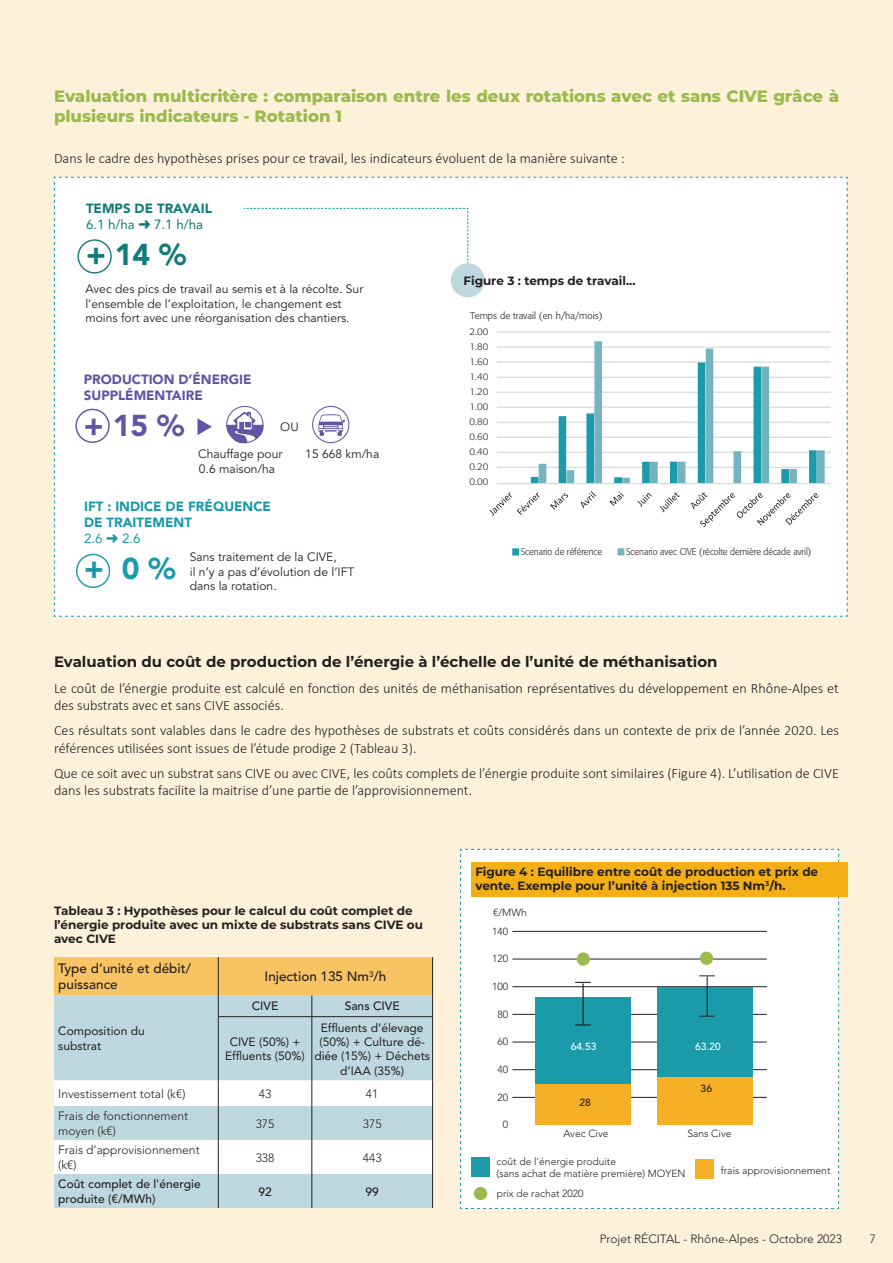
<style>
.page{position:relative;width:893px;height:1263px;background:#fdf1d9}
.page>*{position:absolute;margin:0;border:0;box-sizing:border-box;transform-origin:0 0}
.t1{font:900 30px "Avenir LT Std";color:#137c7a}
.t2{font:900 30px "Avenir LT Std";color:#6055a4}
.t3{font:900 30px "Avenir LT Std";color:#1b9aaa}
.t4{font:800 16.5px/19.8px "Montserrat";color:#9bbb4e}
.t5{font:700 15px "Montserrat";color:#231f20}
.t6{font:300 14.25px/17.1px "Calibri";color:#231f20}
.t7{font:500 13.5px/16.2px "Avenir LT Std";color:#231f20}
.t8{font:900 13.35px/16px "Avenir LT Std";color:#1b9aaa}
.t9{font:900 13.35px/16px "Avenir LT Std";color:#6055a4}
.t10{font:900 13.35px/16px "Avenir LT Std";color:#137c7a}
.t11{font:12.15px/14.5px "Avenir LT Std";color:#231f20}
.t12{font:700 12px/14.4px "Montserrat";color:#231f20}
.t13{font:300 12px/14.4px "Avenir LT Std";color:#231f20}
.t14{font:12px/14.4px "Avenir LT Std";color:#231f20;text-align:center}
.t15{font:500 12px/14.4px "Avenir LT Std";color:#231f20}
.t16{font:300 10.35px/12.3px "Avenir LT Std";color:#231f20}
.t17{font:500 10.35px "Avenir LT Std";color:#fff}
.t18{font:500 10.35px "Avenir LT Std";color:#231f20}
.t19{font:300 9.6px "Formata BQ";color:#231f20}
.t20{font:300 9.6px "Formata BQ";color:#231f20;scale:.93 1}
.s1{font-weight:400}
</style>
<div class="page">
<svg style="left:460px;top:848px;width:379px;height:361px;background:#dae8df"></svg>
<div style="left:471px;top:862px;width:377px;height:34px;background:#f4af16"></div>
<div style="left:54px;top:1016px;width:378px;height:192px;background:#bed8e0"></div>
<hr style="left:218px;top:1016px;width:94px;height:1px;background:#231f20">
<hr style="left:312px;top:1016px;width:121px;height:1px;background:#231f20">
<hr style="left:218px;top:1017px;width:1px;height:63px;background:#231f20">
<hr style="left:432px;top:1017px;width:1px;height:63px;background:#231f20">
<hr style="left:432px;top:1174px;width:1px;height:34px;background:#231f20">
<svg style="left:54px;top:957px;width:379px;height:59px;background:#e2ca8e"></svg>
<hr style="left:312px;top:1017px;width:1px;height:63px;background:#231f20">
<hr style="left:312px;top:1174px;width:1px;height:34px;background:#231f20">
<hr style="left:218px;top:957px;width:1px;height:38px;background:#231f20">
<svg style="left:54px;top:1080px;width:379px;height:94px;background:#e6eff2"></svg>
<hr style="left:218px;top:1106px;width:1px;height:34px;background:#231f20">
<hr style="left:218px;top:1140px;width:1px;height:34px;background:#231f20">
<hr style="left:218px;top:1174px;width:1px;height:34px;background:#231f20">
<div style="left:54px;top:177px;width:794px;height:440px;background:#fff"></div>
<p class="t4" style="left:54px;top:85px;width:786px">Evaluation multicritère : comparaison entre les deux rotations avec et sans CIVE grâce à plusieurs indicateurs - Rotation 1</p>
<p class="t6" style="left:54px;top:149px;width:572px">Dans le cadre des hypothèses prises pour ce travail, les indicateurs évoluent de la manière suivante :</p>
<p class="t10" style="left:86px;top:201px;width:127px">TEMPS DE TRAVAIL<br><span class="s1">6.1 h/ha</span> ➜ <span class="s1">7.1 h/ha</span></p>
<h1 class="t1" style="left:86px;top:237px;width:102px">+ 14 %</h1>
<p class="t11" style="left:85px;top:282px;width:279px">Avec des pics de travail au semis et à la récolte. Sur l’ensemble de l’exploitation, le changement est moins fort avec une réorganisation des chantiers.</p>
<p class="t9" style="left:84px;top:371px;width:169px">PRODUCTION D’ÉNERGIE<br>SUPPLÉMENTAIRE</p>
<h1 class="t2" style="left:84px;top:407px;width:102px">+ 15 %</h1>
<p class="t11" style="left:280px;top:420px;width:20px">OU</p>
<p class="t11" style="left:198px;top:447px;width:86px">Chauffage pour<br>0.6 maison/ha</p>
<p class="t11" style="left:305px;top:447px;width:76px">15 668 km/ha</p>
<p class="t8" style="left:84px;top:498px;width:188px">IFT : INDICE DE FRÉQUENCE<br>DE TRAITEMENT<br><span class="s1">2.6</span> ➜ <span class="s1">2.6</span></p>
<h1 class="t3" style="left:84px;top:551px;width:93px">+ 0 %</h1>
<p class="t11" style="left:190px;top:550px;width:166px">Sans traitement de la CIVE,<br>il n’y a pas d’évolution de l’IFT dans la rotation.</p>
<p class="t12" style="left:463px;top:272px;width:173px">Figure 3 : temps de travail...</p>
<p class="t19" style="left:470px;top:310px;width:134px">Temps de travail (en h/ha/mois)</p>
<p class="t19" style="left:469px;top:326px;width:20px">2.00</p>
<p class="t19" style="left:469px;top:341px;width:20px">1.80</p>
<p class="t19" style="left:469px;top:356px;width:20px">1.60</p>
<p class="t19" style="left:469px;top:371px;width:20px">1.40</p>
<p class="t19" style="left:469px;top:386px;width:20px">1.20</p>
<p class="t19" style="left:469px;top:401px;width:20px">1.00</p>
<p class="t19" style="left:469px;top:416px;width:20px">0.80</p>
<p class="t19" style="left:469px;top:431px;width:20px">0.60</p>
<p class="t19" style="left:469px;top:446px;width:20px">0.40</p>
<p class="t19" style="left:469px;top:461px;width:20px">0.20</p>
<p class="t19" style="left:469px;top:476px;width:20px">0.00</p>
<p class="t20" style="left:521px;top:546px;width:89px">Scenario de référence</p>
<p class="t20" style="left:626px;top:546px;width:201px">Scenario avec CIVE (récolte dernière décade avril)</p>
<p class="t5" style="left:54px;top:651px;width:665px">Evaluation du coût de production de l’énergie à l’échelle de l’unité de méthanisation</p>
<p class="t6" style="left:54px;top:679px;width:786px">Le coût de l’énergie produite est calculé en fonction des unités de méthanisation représentatives du développement en Rhône-Alpes et des substrats avec et sans CIVE associés.</p>
<p class="t6" style="left:54px;top:722px;width:786px">Ces résultats sont valables dans le cadre des hypothèses de substrats et coûts considérés dans un contexte de prix de l’année 2020. Les références utilisées sont issues de l’étude prodige 2 (Tableau 3).</p>
<p class="t6" style="left:54px;top:765px;width:786px">Que ce soit avec un substrat sans CIVE ou avec CIVE, les coûts complets de l’énergie produite sont similaires (Figure 4). L’utilisation de CIVE dans les substrats facilite la maitrise d’une partie de l’approvisionnement.</p>
<p class="t12" style="left:54px;top:902px;width:371px">Tableau 3 : Hypothèses pour le calcul du coût complet de l’énergie produite avec un mixte de substrats sans CIVE ou avec CIVE</p>
<p class="t7" style="left:58px;top:961px;width:134px">Type d’unité et débit/ puissance</p>
<p class="t7" style="left:265px;top:969px;width:123px">Injection 135 Nm<sup>3</sup>/h</p>
<p class="t14" style="left:58px;top:1024px;width:88px;text-align:left">Composition du substrat</p>
<p class="t15" style="left:252px;top:999px;width:28px">CIVE</p>
<p class="t15" style="left:345px;top:999px;width:56px">Sans CIVE</p>
<p class="t14" style="left:225px;top:1035px;width:81px">CIVE (50%) +<br>Effluents (50%)</p>
<p class="t14" style="left:314px;top:1020px;width:117px">Effluents d’élevage (50%) + Culture dé&shy;diée (15%) + Déchets d’IAA (35%)</p>
<p class="t13" style="left:58px;top:1086px;width:129px">Investissement total (k€)</p>
<p class="t13" style="left:259px;top:1086px;width:14px">43</p>
<p class="t13" style="left:366px;top:1086px;width:14px">41</p>
<p class="t13" style="left:58px;top:1109px;width:131px">Frais de fonctionnement moyen (k€)</p>
<p class="t13" style="left:256px;top:1116px;width:20px">375</p>
<p class="t13" style="left:363px;top:1116px;width:20px">375</p>
<p class="t13" style="left:58px;top:1143px;width:143px">Frais d’approvisionnement (k€)</p>
<p class="t13" style="left:256px;top:1150px;width:20px">338</p>
<p class="t13" style="left:363px;top:1150px;width:20px">443</p>
<p class="t15" style="left:58px;top:1177px;width:144px">Coût complet de l'énergie produite (€/MWh)</p>
<p class="t15" style="left:258px;top:1184px;width:15px">92</p>
<p class="t15" style="left:366px;top:1184px;width:15px">99</p>
<p class="t12" style="left:475px;top:864px;width:344px">Figure 4 : Equilibre entre coût de production et prix de vente. Exemple pour l’unité à injection 135 Nm<sup>3</sup>/h.</p>
<p class="t16" style="left:493px;top:906px;width:35px">€/MWh</p>
<p class="t16" style="left:492px;top:925px;width:18px">140</p>
<p class="t16" style="left:492px;top:952px;width:18px">120</p>
<p class="t16" style="left:492px;top:980px;width:18px">100</p>
<p class="t16" style="left:498px;top:1008px;width:12px">80</p>
<p class="t16" style="left:498px;top:1035px;width:12px">60</p>
<p class="t16" style="left:498px;top:1063px;width:12px">40</p>
<p class="t16" style="left:498px;top:1091px;width:12px">20</p>
<p class="t16" style="left:503px;top:1118px;width:7px">0</p>
<p class="t17" style="left:571px;top:1040px;width:27px">64.53</p>
<p class="t17" style="left:695px;top:1040px;width:27px">63.20</p>
<p class="t18" style="left:701px;top:1082px;width:13px">36</p>
<p class="t18" style="left:580px;top:1096px;width:13px">28</p>
<p class="t16" style="left:563px;top:1128px;width:47px">Avec Cive</p>
<p class="t16" style="left:687px;top:1128px;width:46px">Sans Cive</p>
<p class="t16" style="left:496px;top:1155px;width:190px">coût de l'énergie produite<br>(sans achat de matière première) MOYEN</p>
<p class="t16" style="left:721px;top:1164px;width:111px">frais approvisionnement</p>
<p class="t16" style="left:497px;top:1187px;width:88px">prix de rachat 2020</p>
<p class="t13" style="left:600px;top:1232px;width:244px">Projet RÉCITAL - Rhône-Alpes - Octobre 2023</p>
<p class="t13" style="left:870px;top:1232px;width:8px">7</p>
</div>
